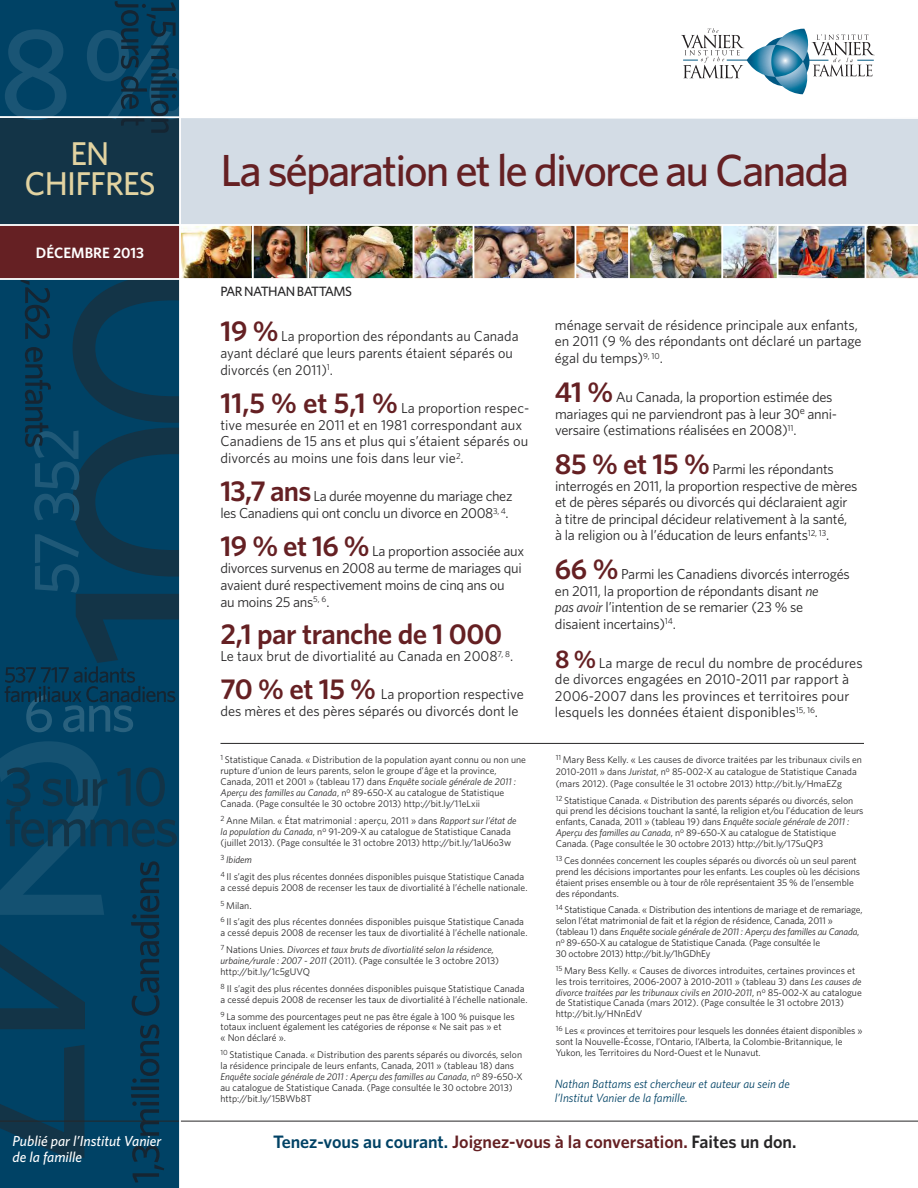
<style>
.page{position:relative;width:918px;height:1188px;background:#fff}
.page>*{position:absolute;margin:0;border:0;box-sizing:border-box;transform-origin:0 0}
.t1{font:500 45px "Whitney";letter-spacing:-.045em;color:#652023}
.t2{font:500 33px/30px "Whitney";letter-spacing:-.025em;color:#e2d3a1;text-align:center}
.t3{font:600 28.8px "Whitney";letter-spacing:-.015em;color:#652023}
.t4{font:600 18px "Whitney";color:#652023}
.t5{font:600 15px "Whitney";color:#fff}
.t6{font:italic 500 14.55px/16.4px "Whitney";color:#fff}
.t7{font:14.4px/17px "Whitney";letter-spacing:-.015em;color:#272627}
.t8{font:14.4px/16.5px "Whitney";letter-spacing:.005em;color:#272627}
.t9{font:500 13.5px "Whitney";letter-spacing:-.045em;color:#272627}
.t10{font:italic 12px/13.5px "Whitney";color:#004265}
.t11{font:9.75px/10.8px "Whitney";color:#272627}
.s1{font-weight:600;font-size:28.8px;color:#652023}
.s2{font-style:italic}
.s3{font-size:10.5px}
.s4{font-weight:600;font-size:25.5px;color:#652023}
.s5{color:#004265}
.s6{color:#272627}
</style>
<div class="page">
<div style="left:0;top:0;width:180px;height:1188px;background:#004265"></div>
<div style="left:0;top:118px;width:180px;height:108px;background:#133447"></div>
<svg style="left:76px;top:280px;width:103px;height:383px"></svg>
<div style="left:180px;top:117px;width:738px;height:108px;background:#d3dce5"></div>
<svg style="left:0;top:741px;width:177px;height:442px"></svg>
<svg style="left:20px;top:280px;width:59px;height:313px"></svg>
<svg style="left:0;top:1px;width:918px;height:132px"></svg>
<img style="left:306px;top:226px;width:107px;height:52px">
<img style="left:181px;top:226px;width:71px;height:52px">
<img style="left:779px;top:226px;width:86px;height:52px">
<img style="left:630px;top:226px;width:91px;height:52px">
<img style="left:474px;top:226px;width:101px;height:52px">
<img style="left:576px;top:226px;width:52px;height:52px">
<img style="left:723px;top:226px;width:54px;height:52px">
<img style="left:866px;top:226px;width:52px;height:52px">
<svg style="left:5px;top:666px;width:170px;height:66px"></svg>
<hr style="left:0;top:1121px;width:918px;height:1px;background:#272627">
<img style="left:254px;top:226px;width:52px;height:52px">
<img style="left:414px;top:226px;width:59px;height:52px">
<hr style="left:307px;top:225px;width:2px;height:54px;background:#fff">
<div style="left:0;top:225px;width:180px;height:54px;background:#652023"></div>
<hr style="left:0;top:224px;width:918px;height:2px;background:#fff">
<hr style="left:0;top:278px;width:918px;height:2px;background:#fff">
<hr style="left:179px;top:0;width:2px;height:1188px;background:#fff">
<hr style="left:220px;top:743px;width:644px;height:1px;background:#272627">
<h2 class="t2" style="left:24px;top:139px;width:133px">EN<br>CHIFFRES</h2>
<h3 class="t5" style="left:36px;top:244px;width:110px">DÉCEMBRE 2013</h3>
<h1 class="t1" style="left:220px;top:144px;width:630px">La séparation et le divorce au Canada</h1>
<h3 class="t9" style="left:220px;top:283px;width:133px">PAR NATHAN BATTAMS</h3>
<h3 class="t7" style="left:220px;top:328px;width:300px"><span class="s1">19 %</span> La proportion des répondants au Canada ayant déclaré que leurs parents étaient séparés ou divorcés (en 2011)<sup>1</sup>.</h3>
<h3 class="t7" style="left:220px;top:399px;width:310px"><span class="s1">11,5 % et 5,1 %</span> La proportion respec&shy;tive mesurée en 2011 et en 1981 correspondant aux Canadiens de 15 ans et plus qui s’étaient séparés ou divorcés au moins une fois dans leur vie<sup>2</sup>.</h3>
<h3 class="t7" style="left:220px;top:488px;width:293px"><span class="s1">13,7 ans</span> La durée moyenne du mariage chez les Canadiens qui ont conclu un divorce en 2008<sup>3,</sup> <sup>4</sup>.</h3>
<h3 class="t7" style="left:220px;top:542px;width:305px"><span class="s1">19 % et 16 %</span> La proportion associée aux divorces survenus en 2008 au terme de mariages qui avaient duré respectivement moins de cinq ans ou<br>au moins 25 ans<sup>5,</sup> <sup>6</sup>.</h3>
<h3 class="t3" style="left:220px;top:618px;width:283px">2,1 par tranche de 1 000</h3>
<h3 class="t7" style="left:220px;top:648px;width:294px">Le taux brut de divortialité au Canada en 2008<sup>7,</sup> <sup>8</sup>.</h3>
<h3 class="t7" style="left:220px;top:686px;width:305px"><span class="s1">70 % et 15 %</span> La proportion respective des mères et des pères séparés ou divorcés dont le</h3>
<p class="t11" style="left:220px;top:755px;width:307px"><sup>1</sup> Statistique Canada. « Distribution de la population ayant connu ou non une rupture d’union de leurs parents, selon le groupe d’âge et la province, Canada, 2011 et 2001 » (tableau 17) dans <span class="s2">Enquête sociale générale de 2011 :<br>Aperçu des familles au Canada</span>, n<sup>o</sup> 89-650-X au catalogue de Statistique Canada. (Page consultée le 30 octobre 2013) http://bit.ly/11eLxii</p>
<p class="t11" style="left:220px;top:815px;width:298px"><sup>2</sup> Anne Milan. « État matrimonial : aperçu, 2011 » dans <span class="s2">Rapport sur l’état de la population du Canada</span>, n<sup>o</sup> 91-209-X au catalogue de Statistique Canada (juillet 2013). (Page consultée le 31 octobre 2013) http://bit.ly/1aU6o3w</p>
<p class="t11" style="left:220px;top:851px;width:305px;line-height:16.8px"><sup>3</sup> <span class="s2">Ibidem<br></span><sup>4</sup> Il s’agit des plus récentes données disponibles puisque Statistique Canada</p>
<p class="t11" style="left:220px;top:879px;width:308px;line-height:17.2px">a cessé depuis 2008 de recenser les taux de divortialité à l’échelle nationale.<br><sup>5</sup> Milan<span class="s3">.<br></span><sup>6</sup> Il s’agit des plus récentes données disponibles puisque Statistique Canada</p>
<p class="t11" style="left:220px;top:924px;width:308px;line-height:17px">a cessé depuis 2008 de recenser les taux de divortialité à l’échelle nationale.<br><sup>7</sup> Nations Unies. <span class="s2">Divorces et taux bruts de divortialité selon la résidence,</span></p>
<p class="t11" style="left:221px;top:955px;width:280px"><span class="s2">urbaine/rurale : 2007 - 2011</span> (2011). (Page consultée le 3 octobre 2013) http://bit.ly/1c5gUVQ</p>
<p class="t11" style="left:220px;top:983px;width:308px"><sup>8</sup> Il s’agit des plus récentes données disponibles puisque Statistique Canada a cessé depuis 2008 de recenser les taux de divortialité à l’échelle nationale.</p>
<p class="t11" style="left:220px;top:1011px;width:296px"><sup>9</sup> La somme des pourcentages peut ne pas être égale à 100 % puisque les totaux incluent également les catégories de réponse « Ne sait pas » et<br>« Non déclaré ».</p>
<p class="t11" style="left:220px;top:1049px;width:304px"><sup>10</sup> Statistique Canada. « Distribution des parents séparés ou divorcés, selon la résidence principale de leurs enfants, Canada, 2011 » (tableau 18) dans <span class="s2">Enquête sociale générale de 2011 : Aperçu des familles au Canada</span>, n<sup>o</sup> 89-650-X au catalogue de Statistique Canada. (Page consultée le 30 octobre 2013) http://bit.ly/15BWb8T</p>
<h3 class="t7" style="left:555px;top:316px;width:308px">ménage servait de résidence principale aux enfants, en 2011 (9 % des répondants ont déclaré un partage égal du temps)<sup>9,</sup> <sup>10</sup>.</h3>
<h3 class="t7" style="left:555px;top:389px;width:284px;line-height:16.5px"><span class="s1">41 %</span> Au Canada, la proportion estimée des mariages qui ne parviendront pas à leur 30<sup>e</sup> anni&shy;versaire (estimations réalisées en 2008)<sup>11</sup>.</h3>
<p class="t7" style="left:555px;top:461px;width:304px;line-height:16.5px"><span class="s1">85 % et 15 %</span> Parmi les répondants interrogés en 2011, la proportion respective de mères et de pères séparés ou divorcés qui déclaraient agir à titre de principal décideur relativement à la santé, à la religion ou à l’éducation de leurs enfants<sup>12,</sup> <sup>13</sup>.</p>
<h3 class="t7" style="left:555px;top:566px;width:296px;line-height:16.5px"><span class="s1">66 %</span> Parmi les Canadiens divorcés interrogés en 2011, la proportion de répondants disant <span class="s2">ne<br>pas avoir</span> l’intention de se remarier (23 % se disaient incertains)<sup>14</sup>.</h3>
<h3 class="t8" style="left:555px;top:655px;width:309px"><span class="s4">8 %</span> La marge de recul du nombre de procédures de divorces engagées en 2010-2011 par rapport à 2006-2007 dans les provinces et territoires pour lesquels les données étaient disponibles<sup>15,</sup> <sup>16</sup>.</h3>
<p class="t11" style="left:556px;top:754px;width:308px;line-height:11.6px"><sup>11</sup> Mary Bess Kelly. « Les causes de divorce traitées par les tribunaux civils en<br>2010-2011 » dans <span class="s2">Juristat</span>, n<sup>o</sup> 85-002-X au catalogue de Statistique Canada (mars 2012). (Page consultée le 31 octobre 2013) http://bit.ly/HmaEZg</p>
<p class="t11" style="left:556px;top:795px;width:309px"><sup>12</sup> Statistique Canada. « Distribution des parents séparés ou divorcés, selon qui prend les décisions touchant la santé, la religion et/ou l’éducation de leurs enfants, Canada, 2011 » (tableau 19) dans <span class="s2">Enquête sociale générale de 2011 :<br>Aperçu des familles au Canada</span>, n<sup>o</sup> 89-650-X au catalogue de Statistique Canada. (Page consultée le 30 octobre 2013) http://bit.ly/17SuQP3</p>
<p class="t11" style="left:556px;top:855px;width:306px"><sup>13</sup> Ces données concernent les couples séparés ou divorcés où un seul parent prend les décisions importantes pour les enfants. Les couples où les décisions étaient prises ensemble ou à tour de rôle représentaient 35 % de l’ensemble des répondants.</p>
<p class="t11" style="left:556px;top:905px;width:308px"><sup>14</sup> Statistique Canada. « Distribution des intentions de mariage et de remariage, selon l’état matrimonial de fait et la région de résidence, Canada, 2011 » (tableau 1) dans <span class="s2">Enquête sociale générale de 2011 : Aperçu des familles au Canada</span>, n<sup>o</sup> 89-650-X au catalogue de Statistique Canada. (Page consultée le<br>30 octobre 2013) http://bit.ly/1hGDhEy</p>
<p class="t11" style="left:556px;top:965px;width:308px"><sup>15</sup> Mary Bess Kelly. « Causes de divorces introduites, certaines provinces et les trois territoires, 2006-2007 à 2010-2011 » (tableau 3) dans <span class="s2">Les causes de divorce traitées par les tribunaux civils en 2010-2011</span>, n<sup>o</sup> 85-002-X au catalogue de Statistique Canada (mars 2012). (Page consultée le 31 octobre 2013) http://bit.ly/HNnEdV</p>
<p class="t11" style="left:556px;top:1025px;width:308px"><sup>16</sup> Les « provinces et territoires pour lesquels les données étaient disponibles » sont la Nouvelle-Écosse, l’Ontario, l’Alberta, la Colombie-Britannique, le<br>Yukon, les Territoires du Nord-Ouest et le Nunavut.</p>
<p class="t10" style="left:555px;top:1077px;width:237px">Nathan Battams est chercheur et auteur au sein de l’Institut Vanier de la famille.</p>
<h3 class="t6" style="left:13px;top:1132px;width:150px">Publié par l’Institut Vanier de la famille</h3>
<h3 class="t4" style="left:273px;top:1132px;width:525px"><span class="s5">Tenez-vous au courant.</span> Joignez-vous à la conversation. <span class="s6">Faites un don.</span></h3>
</div>
